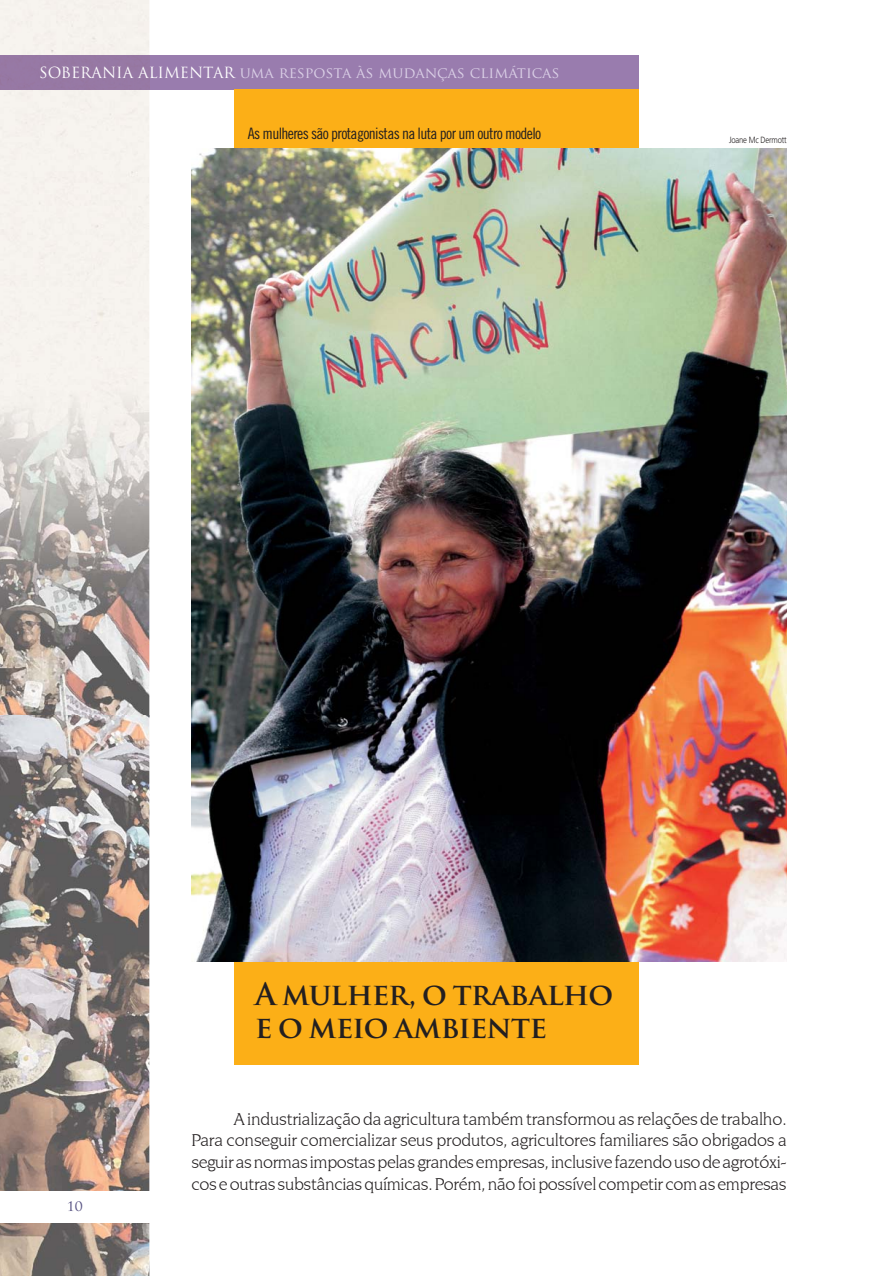
<style>
.page{position:relative;width:893px;height:1276px;background:#fff}
.page>*{position:absolute;margin:0;border:0;box-sizing:border-box;transform-origin:0 0}
.t1{font:700 30px/33px "Trajan Pro";letter-spacing:-.015em;color:#231f20}
.t2{font:18px/21.8px "Novarese IT Cby BT";letter-spacing:-.02em;color:#231f20;text-align:justify}
.t3{font:15.75px "Trade Gothic Cond Eighteen";letter-spacing:-.04em;color:#231f20}
.t4{font:15px "Trajan Pro";color:#dacfe6}
.t5{font:300 9px "Frutiger";letter-spacing:-.025em;color:#231f20;scale:.85 1}
.s1{color:#fff}
</style>
<div class="page">
<img style="left:0;top:0;width:149px;height:1276px">
<div style="left:0;top:1191px;width:152px;height:31px;background:#fff"></div>
<div style="left:149px;top:55px;width:490px;height:35px;background:#997cae"></div>
<div style="left:0;top:55px;width:149px;height:35px;background:#9778a4"></div>
<div style="left:234px;top:90px;width:405px;height:974px;background:#fcaf17"></div>
<img style="left:191px;top:149px;width:596px;height:812px">
<p class="t4" style="left:39px;top:64px;width:522px"><span class="s1">SOBERANIA ALIMENTAR</span> uma resposta às mudanças climáticas</p>
<p class="t3" style="left:248px;top:127px;width:295px">As mulheres são protagonistas na luta por um outro modelo</p>
<p class="t5" style="left:729px;top:136px;width:69px">Joane Mc Dermott</p>
<h1 class="t1" style="left:255px;top:977px;width:360px">A mulher, o trabalho e o meio ambiente</h1>
<p class="t2" style="left:191px;top:1107px;width:597px;text-indent:43px">A industrialização da agricultura também transformou as relações de trabalho.<br>Para conseguir comercializar seus produtos, agricultores familiares são obrigados a seguir as normas impostas pelas grandes empresas, inclusive fazendo uso de agrotóxi&shy;cos e outras substâncias químicas. Porém, não foi possível competir com as empresas</p>
</div>
